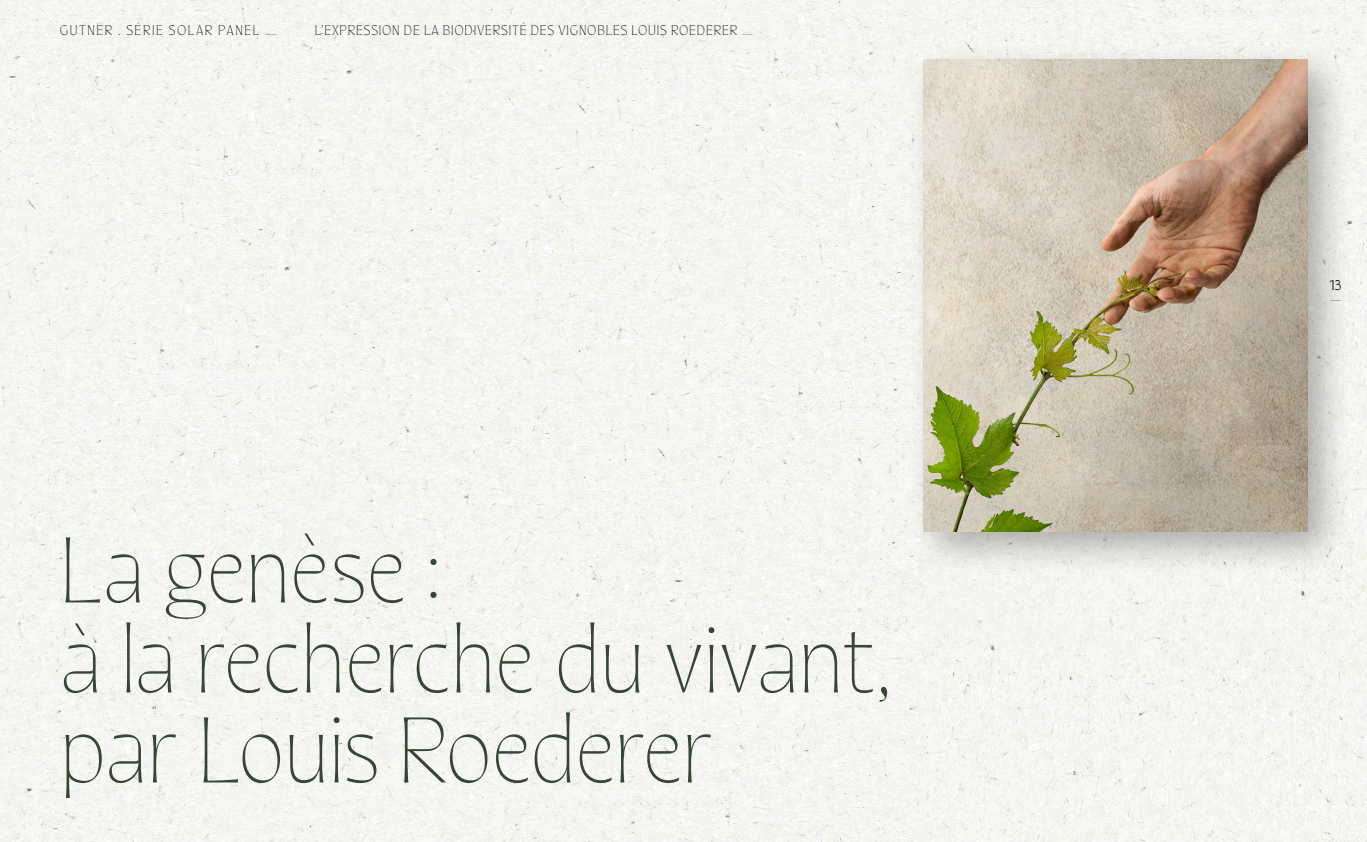
<style>
.page{position:relative;width:1367px;height:842px;background:#fff}
.page>*{position:absolute;margin:0;border:0;box-sizing:border-box;transform-origin:0 0}
.grand_titre{font:300 100px/90px "Quiverleaf CF";letter-spacing:-.025em;color:#374634}
.grand_titre-2{font:15px "Quiverleaf CF";letter-spacing:.05em;color:#000}
.grand_titre-3{font:15px "Quiverleaf CF";letter-spacing:.1em;color:#000}
.t1{font:800 15px/15px "Quiverleaf CF";color:#000}
.s1{font-weight:800}
</style>
<div class="page">
<div style="left:0;top:0;width:1366px;height:842px;background:#f5f5f2"></div>
<div style="left:906px;top:42px;width:447px;height:535px;background:#000;opacity:.3"></div>
<img style="left:923px;top:60px;width:384px;height:471px">
<p class="grand_titre-3" style="left:60px;top:20px;width:219px">GUTNER . SÉRIE SOLAR PANEL <span class="s1">—</span></p>
<p class="grand_titre-2" style="left:315px;top:20px;width:440px">L’EXPRESSION DE LA BIODIVERSITÉ DES VIGNOBLES LOUIS ROEDERER <span class="s1">—</span></p>
<p class="grand_titre" style="left:60px;top:515px;width:834px">La genèse :<br>à la recherche du vivant, par Louis Roederer</p>
<p class="t1" style="left:1329px;top:276px;width:13px">13 —</p>
</div>
